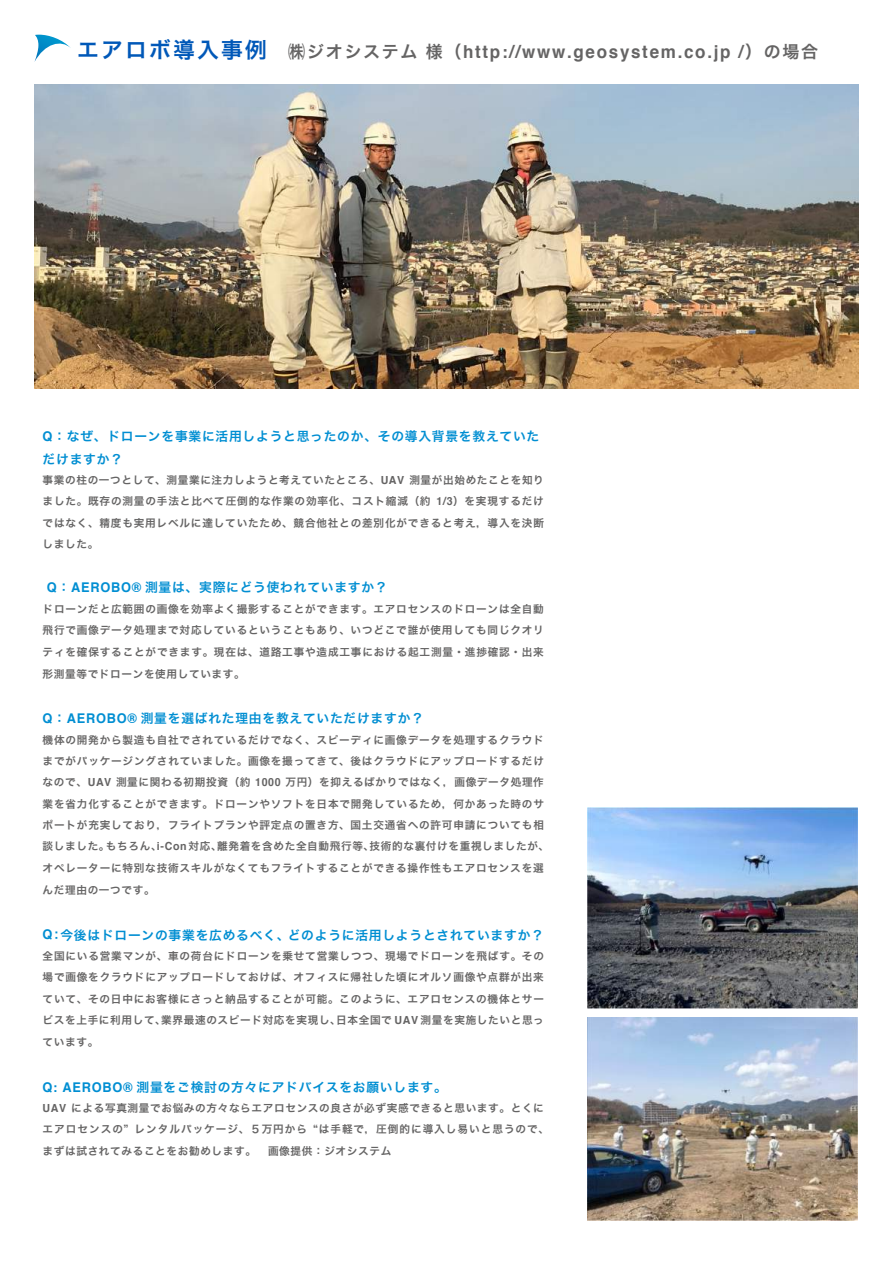
<style>
.page{position:relative;width:893px;height:1263px;background:#fff}
.page>*{position:absolute;margin:0;border:0;box-sizing:border-box;transform-origin:0 0}
.t1{font:700 17.85px "Helvetica";letter-spacing:.1em;color:#656464;scale:.95 1}
.t2{font:12.75px/22.4px "Hira Kaku Pro W6";letter-spacing:.06em;color:#008ed2}
.t3{font:10.65px/21.3px "Hira Kaku Pro W6";letter-spacing:.075em;color:#656464;text-align:justify}
.s1{font-family:"Hira Kaku Pro W6";font-weight:400;font-size:21.75px;color:#0058b8}
.s2{font-family:"Hira Kaku Pro W6";font-weight:400;font-size:16.95px}
.s3{font-family:"Helvetica";font-weight:700;font-size:13.35px}
.s4{font-family:"Helvetica";font-weight:700;font-size:11.1px}
</style>
<div class="page">
<img style="left:35px;top:84px;width:823px;height:305px">
<svg style="left:35px;top:35px;width:36px;height:26px"></svg>
<img style="left:588px;top:807px;width:269px;height:202px">
<img style="left:588px;top:1018px;width:269px;height:203px">
<h1 class="t1" style="left:77px;top:40px;width:781px"><span class="s1">エアロボ導入事例</span> <span class="s2">㈱ジオシステム様（</span>http://www.geosystem.co.jp /<span class="s2">）の場合</span></h1>
<p class="t2" style="left:43px;top:425px;width:498px"><span class="s3">Q</span>：なぜ、ドローンを事業に活用しようと思ったのか、その導入背景を教えていただけますか？</p>
<p class="t3" style="left:43px;top:469px;width:503px">事業の柱の一つとして、測量業に注力しようと考えていたところ、<span class="s4">UAV</span> 測量が出始めたことを知りました。既存の測量の手法と比べて圧倒的な作業の効率化、コスト縮減（約 <span class="s4">1/3</span>）を実現するだけではなく、精度も実用レベルに達していたため、競合他社との差別化ができると考え，導入を決断しました。</p>
<p class="t2" style="left:47px;top:576px;width:342px"><span class="s3">Q</span>：<span class="s3">AEROBO®</span> 測量は、実際にどう使われていますか？</p>
<p class="t3" style="left:43px;top:598px;width:503px">ドローンだと広範囲の画像を効率よく撮影することができます。エアロセンスのドローンは全自動飛行で画像データ処理まで対応しているということもあり、いつどこで誰が使用しても同じクオリティを確保することができます。現在は、道路工事や造成工事における起工測量・進捗確認・出来</p>
<p class="t3" style="left:43px;top:663px;width:204px">形測量等でドローンを使用しています。</p>
<p class="t2" style="left:43px;top:707px;width:383px"><span class="s3">Q</span>：<span class="s3">AEROBO®</span> 測量を選ばれた理由を教えていただけますか？</p>
<p class="t3" style="left:43px;top:729px;width:508px;text-align:left">機体の開発から製造も自社でされているだけでなく、スピーディに画像データを処理するクラウドまでがパッケージングされていました。画像を撮ってきて、後はクラウドにアップロードするだけなので、<span class="s4">UAV</span> 測量に関わる初期投資（約 <span class="s4">1000</span> 万円）を抑えるばかりではなく，画像データ処理作業を省力化することができます。ドローンやソフトを日本で開発しているため，何かあった時のサポートが充実しており，フライトプランや評定点の置き方、国土交通省への許可申請についても相談しました。もちろん、<span class="s4">i-Con</span> 対応、離発着を含めた全自動飛行等、技術的な裏付けを重視しましたが、オペレーターに特別な技術スキルがなくてもフライトすることができる操作性もエアロセンスを選</p>
<p class="t3" style="left:43px;top:879px;width:114px">んだ理由の一つです。</p>
<p class="t2" style="left:43px;top:923px;width:503px"><span class="s3">Q</span>：今後はドローンの事業を広めるべく、どのように活用しようとされていますか？</p>
<p class="t3" style="left:43px;top:945px;width:503px">全国にいる営業マンが、車の荷台にドローンを乗せて営業しつつ、現場でドローンを飛ばす。その場で画像をクラウドにアップロードしておけば、オフィスに帰社した頃にオルソ画像や点群が出来ていて、その日中にお客様にさっと納品することが可能。このように、エアロセンスの機体とサービスを上手に利用して、業界最速のスピード対応を実現し、日本全国で <span class="s4">UAV</span> 測量を実施したいと思っ</p>
<p class="t3" style="left:43px;top:1031px;width:57px">ています。</p>
<p class="t2" style="left:43px;top:1075px;width:406px"><span class="s3">Q: AEROBO®</span> 測量をご検討の方々にアドバイスをお願いします。</p>
<p class="t3" style="left:43px;top:1097px;width:508px;text-align:left"><span class="s4">UAV</span> による写真測量でお悩みの方々ならエアロセンスの良さが必ず実感できると思います。とくにエアロセンスの” レンタルパッケージ、５万円から “は手軽で，圧倒的に導入し易いと思うので、まずは試されてみることをお勧めします。　画像提供：ジオシステム</p>
</div>
